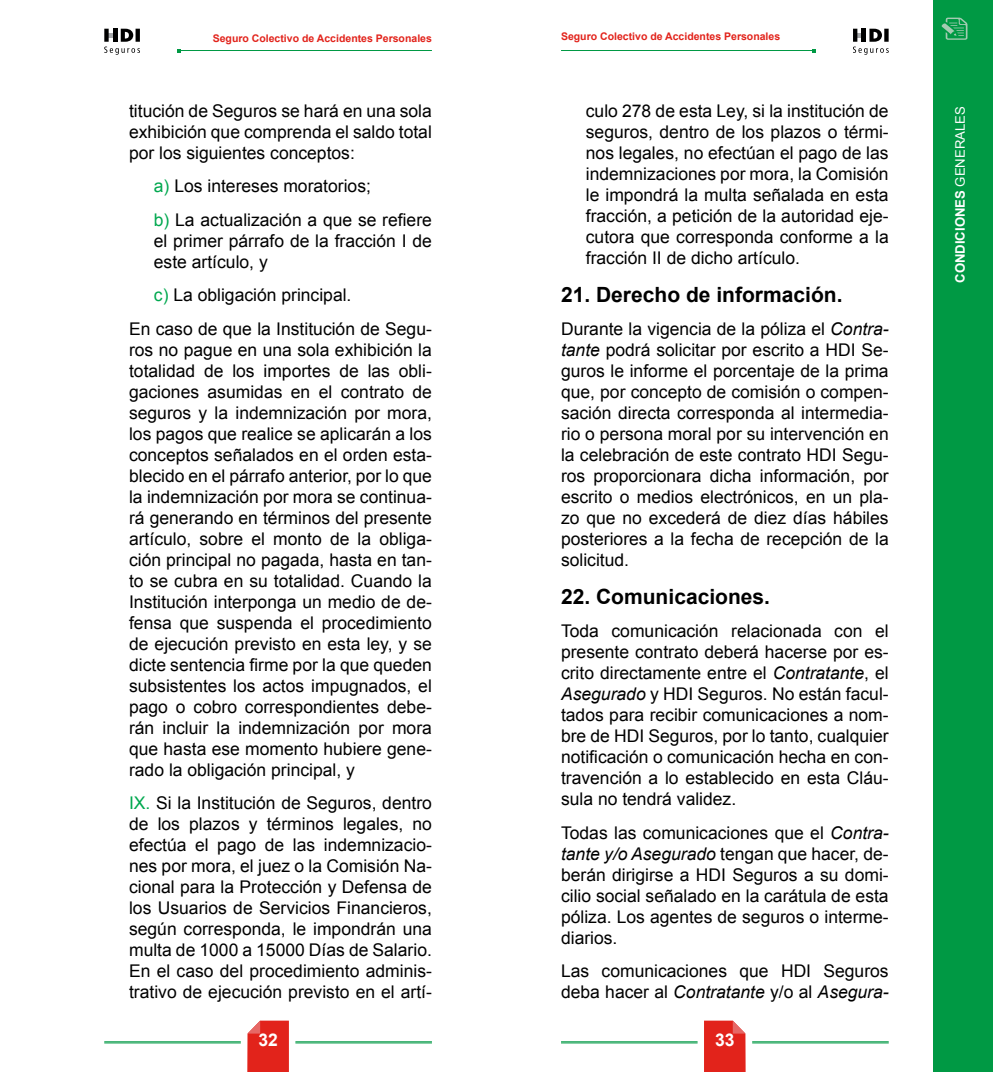
<style>
.page{position:relative;width:993px;height:1072px;background:#fff}
.page>*{position:absolute;margin:0;border:0;box-sizing:border-box;transform-origin:0 0}
.t1{font:700 21px "Arial";color:#000}
.t2{font:17.5px/21px "Arial";color:#000;text-align:justify}
.t3{font:700 17.5px "Arial";color:#fff}
.t4{font:700 13.12px "Arial";color:#fff}
.t5{font:700 10.5px "Arial";color:#e2231b}
.s1{color:#00a84f}
.s2{font-style:italic}
.s3{font-weight:400}
</style>
<div class="page">
<svg style="left:247px;top:1020px;width:42px;height:51px;background:#e3332b"></svg>
<svg style="left:853px;top:29px;width:35px;height:26px"></svg>
<svg style="left:104px;top:29px;width:36px;height:26px"></svg>
<div style="left:933px;top:0;width:59px;height:1071px;background:#094"></div>
<hr style="left:104px;top:1041px;width:137px;height:1px;background:#094">
<hr style="left:104px;top:1042px;width:137px;height:1px;background:#094">
<hr style="left:295px;top:1041px;width:137px;height:1px;background:#094">
<hr style="left:295px;top:1042px;width:137px;height:1px;background:#094">
<svg style="left:704px;top:1020px;width:41px;height:51px;background:#e33028"></svg>
<hr style="left:752px;top:1041px;width:136px;height:1px;background:#094">
<hr style="left:752px;top:1042px;width:136px;height:1px;background:#094">
<hr style="left:561px;top:1041px;width:136px;height:1px;background:#094">
<hr style="left:561px;top:1042px;width:136px;height:1px;background:#094">
<svg style="left:941px;top:18px;width:26px;height:22px"></svg>
<hr style="left:561px;top:50px;width:252px;height:1px;background:#094">
<hr style="left:179px;top:50px;width:253px;height:1px;background:#094">
<p class="t5" style="left:213px;top:31px;width:221px">Seguro Colectivo de Accidentes Personales</p>
<p class="t5" style="left:561px;top:30px;width:221px">Seguro Colectivo de Accidentes Personales</p>
<p class="t2" style="left:129px;top:100px;width:304px">titución de Seguros se hará en una sola exhibición que comprenda el saldo total por los siguientes conceptos:</p>
<p class="t2" style="left:154px;top:170px;width:279px;line-height:33.4px"><span class="s1">a)</span> Los intereses moratorios;<br><span class="s1">b)</span> La actualización a que se refiere</p>
<p class="t2" style="left:154px;top:230px;width:279px">el primer párrafo de la fracción I de este artículo, y</p>
<p class="t2" style="left:129px;top:278px;width:304px;line-height:33.4px;text-indent:25px"><span class="s1">c)</span> La obligación principal.<br>En caso de que la Institución de Segu-</p>
<p class="t2" style="left:129px;top:339px;width:304px">ros no pague en una sola exhibición la totalidad de los importes de las obli&shy;gaciones asumidas en el contrato de seguros y la indemnización por mora, los pagos que realice se aplicarán a los conceptos señalados en el orden esta&shy;blecido en el párrafo anterior, por lo que la indemnización por mora se continua&shy;rá generando en términos del presente artículo, sobre el monto de la obliga&shy;ción principal no pagada, hasta en tan&shy;to se cubra en su totalidad. Cuando la Institución interponga un medio de de&shy;fensa que suspenda el procedimiento de ejecución previsto en esta ley, y se dicte sentencia firme por la que queden subsistentes los actos impugnados, el pago o cobro correspondientes debe&shy;rán incluir la indemnización por mora que hasta ese momento hubiere gene&shy;rado la obligación principal, y</p>
<p class="t2" style="left:129px;top:792px;width:304px"><span class="s1">IX.</span> Si la Institución de Seguros, dentro de los plazos y términos legales, no efectúa el pago de las indemnizacio&shy;nes por mora, el juez o la Comisión Na&shy;cional para la Protección y Defensa de los Usuarios de Servicios Financieros, según corresponda, le impondrán una multa de 1000 a 15000 Días de Salario.<br>En el caso del procedimiento adminis&shy;trativo de ejecución previsto en el artí-</p>
<p class="t2" style="left:585px;top:100px;width:304px">culo 278 de esta Ley, si la institución de seguros, dentro de los plazos o térmi&shy;nos legales, no efectúan el pago de las indemnizaciones por mora, la Comisión le impondrá la multa señalada en esta fracción, a petición de la autoridad eje&shy;cutora que corresponda conforme a la fracción II de dicho artículo.</p>
<p class="t1" style="left:561px;top:280px;width:283px">21. Derecho de información.</p>
<p class="t2" style="left:561px;top:318px;width:329px">Durante la vigencia de la póliza el <span class="s2">Contra&shy;tante</span> podrá solicitar por escrito a HDI Se&shy;guros le informe el porcentaje de la prima que, por concepto de comisión o compen&shy;sación directa corresponda al intermedia&shy;rio o persona moral por su intervención en la celebración de este contrato HDI Segu&shy;ros proporcionara dicha información, por escrito o medios electrónicos, en un pla&shy;zo que no excederá de diez días hábiles posteriores a la fecha de recepción de la solicitud.</p>
<p class="t1" style="left:561px;top:582px;width:210px">22. Comunicaciones.</p>
<p class="t2" style="left:561px;top:620px;width:329px">Toda comunicación relacionada con el presente contrato deberá hacerse por es&shy;crito directamente entre el <span class="s2">Contratante</span>, el <span class="s2">Asegurado</span> y HDI Seguros. No están facul&shy;tados para recibir comunicaciones a nom&shy;bre de HDI Seguros, por lo tanto, cualquier notificación o comunicación hecha en con&shy;travención a lo establecido en esta Cláu&shy;sula no tendrá validez.</p>
<p class="t2" style="left:561px;top:822px;width:329px">Todas las comunicaciones que el <span class="s2">Contra&shy;tante y/o Asegurado</span> tengan que hacer, de&shy;berán dirigirse a HDI Seguros a su domi&shy;cilio social señalado en la carátula de esta póliza. Los agentes de seguros o interme&shy;diarios.</p>
<p class="t2" style="left:561px;top:960px;width:329px">Las comunicaciones que HDI Seguros deba hacer al <span class="s2">Contratante</span> y/o al <span class="s2">Asegura-</span></p>
<p class="t3" style="left:258px;top:1028px;width:21px">32</p>
<p class="t3" style="left:715px;top:1028px;width:21px">33</p>
<p class="t4" style="left:951px;top:283px;width:178px;rotate:-90deg">CONDICIONES <span class="s3">GENERALES</span></p>
</div>
